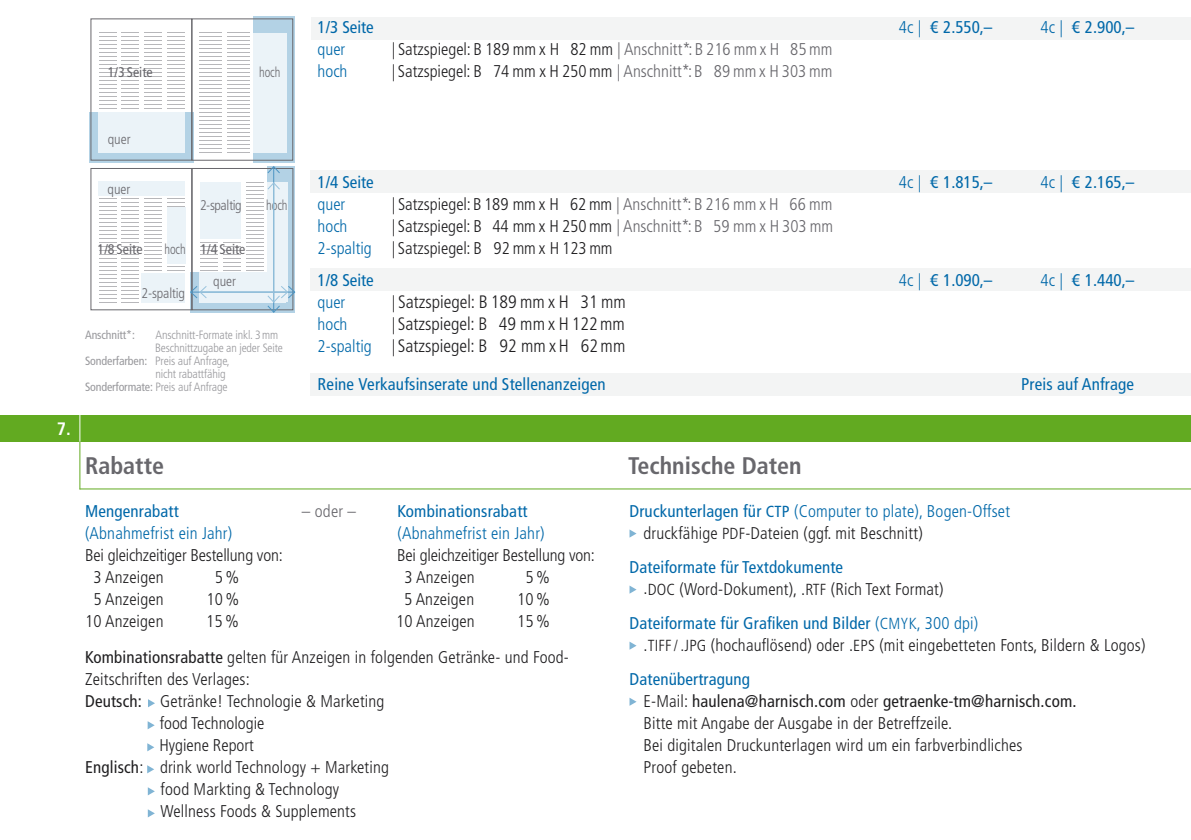
<style>
.page{position:relative;width:1191px;height:840px;background:#fff}
.page>*{position:absolute;margin:0;border:0;box-sizing:border-box;transform-origin:0 0}
.t1{font:700 condensed 24px "Frutiger LT Std";color:#68676c}
.t2{font:300 condensed 18px/22px "Frutiger LT Std";color:#1f1e20;text-align:right}
.t3{font:700 condensed 18px "Frutiger LT Std";color:#fff}
.t4{font:300 condensed 17px/22px "Frutiger LT Std";letter-spacing:.01em;color:#1f1e20}
.t5{font:condensed 17px "Frutiger LT Std";letter-spacing:.01em;color:#0068a9}
.t6{font:300 condensed 17px "Frutiger LT Std";letter-spacing:.01em;color:#0068a9}
.t7{font:300 condensed 17px "Frutiger LT Std";letter-spacing:-.01em;color:#1f1e20}
.t8{font:300 condensed 17px "Frutiger LT Std";color:#68676c}
.t9{font:condensed 14px "Frutiger LT Std";color:#68676c}
.t10{font:300 condensed 14px "Frutiger LT Std";letter-spacing:-.01em;color:#68676c}
.t11{font:300 condensed 14px "Frutiger LT Std";letter-spacing:-.01em;color:#68676c;scale:.87 1}
.t12{font:300 condensed 14px "Frutiger LT Std";letter-spacing:-.03em;color:#68676c}
.t13{font:300 condensed 12px "Frutiger LT Std";letter-spacing:-.01em;color:#98989c}
.t14{font:condensed 12px "Frutiger LT Std";letter-spacing:-.01em;color:#98989c}
.s1{color:#68676c}
.s2{font-weight:300}
.s3{font-weight:400}
.s4{color:#0068a9}
.s5{font-size:17px}
.s6{font-size:17px;color:#0068a9}
.s7{font-weight:400;color:#0068a9}
.s8{font-weight:400;font-size:16px;color:#0068a9}
.s9{font-size:16px}
.s10{font-size:16px;color:#0068a9}
</style>
<div class="page">
<svg style="left:99px;top:32px;width:86px;height:77px"></svg>
<svg style="left:89px;top:112px;width:105px;height:50px"></svg>
<svg style="left:253px;top:16px;width:42px;height:146px;background:#afccde"></svg>
<div style="left:253px;top:33px;width:34px;height:119px;background:#ebf3f8"></div>
<svg style="left:199px;top:32px;width:51px;height:121px"></svg>
<svg style="left:267px;top:166px;width:28px;height:146px"></svg>
<div style="left:99px;top:112px;width:86px;height:41px;background:#ebf3f8"></div>
<div style="left:192px;top:19px;width:101px;height:141px;border:1px solid #68676c"></div>
<div style="left:91px;top:168px;width:101px;height:142px;border:1px solid #68676c"></div>
<div style="left:91px;top:19px;width:101px;height:141px;border:1px solid #68676c"></div>
<hr style="left:79px;top:436px;width:1px;height:53px;background:#62aa21">
<hr style="left:80px;top:488px;width:1111px;height:1px;background:#62aa21">
<div style="left:0;top:415px;width:1191px;height:26px;background:#62aa21"></div>
<div style="left:312px;top:17px;width:879px;height:22px;background:#f3f4f4"></div>
<div style="left:311px;top:170px;width:880px;height:23px;background:#f3f4f4"></div>
<hr style="left:79px;top:407px;width:1px;height:34px;background:#fff">
<div style="left:311px;top:372px;width:880px;height:23px;background:#f3f4f4"></div>
<div style="left:311px;top:268px;width:880px;height:23px;background:#f3f4f4"></div>
<svg style="left:148px;top:699px;width:7px;height:8px"></svg>
<svg style="left:148px;top:721px;width:7px;height:8px"></svg>
<svg style="left:147px;top:743px;width:7px;height:8px"></svg>
<svg style="left:147px;top:765px;width:7px;height:8px"></svg>
<svg style="left:148px;top:787px;width:7px;height:8px"></svg>
<svg style="left:148px;top:809px;width:7px;height:8px"></svg>
<svg style="left:629px;top:529px;width:7px;height:8px"></svg>
<svg style="left:629px;top:585px;width:7px;height:8px"></svg>
<svg style="left:629px;top:641px;width:7px;height:8px"></svg>
<svg style="left:629px;top:697px;width:7px;height:8px"></svg>
<hr style="left:273px;top:166px;width:1px;height:146px;background:#4d95c3">
<svg style="left:267px;top:166px;width:13px;height:7px"></svg>
<svg style="left:99px;top:182px;width:196px;height:130px"></svg>
<div style="left:141px;top:273px;width:44px;height:29px;background:#ebf3f8"></div>
<div style="left:99px;top:181px;width:86px;height:15px;background:#ebf3f8"></div>
<div style="left:167px;top:207px;width:18px;height:57px;background:#ebf3f8"></div>
<p class="t9" style="left:108px;top:64px;width:46px">1/3 Seite</p>
<p class="t11" style="left:259px;top:65px;width:26px">hoch</p>
<p class="t5" style="left:317px;top:18px;width:58px">1/3 Seite</p>
<p class="t6" style="left:317px;top:40px;width:29px">quer</p>
<p class="t4" style="left:392px;top:39px;width:442px">| Satzspiegel: B 189 mm x H 82 mm <span class="s1">| Anschnitt*: B 216 mm x H 85 mm</span></p>
<p class="t6" style="left:317px;top:62px;width:31px">hoch</p>
<p class="t4" style="left:392px;top:61px;width:442px">| Satzspiegel: B 74 mm x H 250 mm <span class="s1">| Anschnitt*: B 89 mm x H 303 mm</span></p>
<p class="t5" style="left:898px;top:18px;width:95px"><span class="s2">4c |</span> € 2.550,–</p>
<p class="t5" style="left:1040px;top:18px;width:95px"><span class="s2">4c |</span> € 2.900,–</p>
<p class="t3" style="left:57px;top:418px;width:16px">7.</p>
<p class="t10" style="left:108px;top:131px;width:24px">quer</p>
<p class="t10" style="left:107px;top:181px;width:24px">quer</p>
<p class="t9" style="left:98px;top:240px;width:46px">1/8 Seite</p>
<p class="t11" style="left:164px;top:241px;width:26px">hoch</p>
<p class="t10" style="left:142px;top:285px;width:45px">2-spaltig</p>
<p class="t12" style="left:200px;top:197px;width:43px">2-spaltig</p>
<p class="t9" style="left:200px;top:240px;width:46px">1/4 Seite</p>
<p class="t10" style="left:213px;top:273px;width:24px">quer</p>
<p class="t11" style="left:266px;top:197px;width:26px">hoch</p>
<p class="t14" style="left:85px;top:327px;width:51px">Anschnitt*:</p>
<p class="t13" style="left:155px;top:327px;width:124px">Anschnitt-Formate inkl. 3mm</p>
<p class="t13" style="left:155px;top:340px;width:129px">Beschnittzugabe an jeder Seite</p>
<p class="t13" style="left:85px;top:353px;width:146px"><span class="s3">Sonderfarben:</span> Preis auf Anfrage,</p>
<p class="t13" style="left:155px;top:366px;width:72px">nicht rabattfähig</p>
<p class="t13" style="left:85px;top:379px;width:144px"><span class="s3">Sonderformate:</span> Preis auf Anfrage</p>
<p class="t5" style="left:317px;top:172px;width:58px">1/4 Seite</p>
<p class="t6" style="left:317px;top:194px;width:29px">quer</p>
<p class="t4" style="left:392px;top:193px;width:442px">| Satzspiegel: B 189 mm x H 62 mm <span class="s1">| Anschnitt*: B 216 mm x H 66 mm</span></p>
<p class="t6" style="left:317px;top:216px;width:31px">hoch</p>
<p class="t4" style="left:317px;top:215px;width:517px;text-indent:74px">| Satzspiegel: B 44 mm x H 250 mm <span class="s1">| Anschnitt*: B 59 mm x H 303 mm<br></span><span class="s4">2-spaltig</span> | Satzspiegel: B 92 mm x H 123 mm</p>
<p class="t5" style="left:317px;top:270px;width:58px">1/8 Seite</p>
<p class="t6" style="left:317px;top:292px;width:29px">quer</p>
<p class="t2" style="left:392px;top:291px;width:235px"><span class="s5">|</span> Satzspiegel: B 189 mm x H 31 mm</p>
<p class="t6" style="left:317px;top:314px;width:31px">hoch</p>
<p class="t2" style="left:317px;top:313px;width:309px"><span class="s5">|</span> Satzspiegel: B 49 mm x H 122 mm<br><span class="s6">2-spaltig</span> <span class="s5">|</span> Satzspiegel: B 92 mm x H 62 mm</p>
<p class="t5" style="left:898px;top:172px;width:95px"><span class="s2">4c |</span> € 1.815,–</p>
<p class="t5" style="left:898px;top:270px;width:95px"><span class="s2">4c |</span> € 1.090,–</p>
<p class="t5" style="left:1040px;top:172px;width:95px"><span class="s2">4c |</span> € 2.165,–</p>
<p class="t5" style="left:1040px;top:270px;width:95px"><span class="s2">4c |</span> € 1.440,–</p>
<p class="t5" style="left:318px;top:374px;width:289px">Reine Verkaufsinserate und Stellenanzeigen</p>
<p class="t5" style="left:1021px;top:374px;width:114px">Preis auf Anfrage</p>
<h1 class="t1" style="left:85px;top:451px;width:81px">Rabatte</h1>
<p class="t5" style="left:85px;top:501px;width:95px">Mengenrabatt</p>
<p class="t8" style="left:302px;top:501px;width:56px">– oder –</p>
<p class="t5" style="left:397px;top:501px;width:132px">Kombinationsrabatt</p>
<p class="t6" style="left:85px;top:523px;width:149px">(Abnahmefrist ein Jahr)</p>
<p class="t6" style="left:397px;top:523px;width:149px">(Abnahmefrist ein Jahr)</p>
<p class="t7" style="left:85px;top:545px;width:199px">Bei gleichzeitiger Bestellung von:</p>
<p class="t7" style="left:397px;top:545px;width:199px">Bei gleichzeitiger Bestellung von:</p>
<p class="t4" style="left:94px;top:566px;width:72px">3 Anzeigen</p>
<p class="t4" style="left:215px;top:566px;width:26px">5%</p>
<p class="t4" style="left:404px;top:566px;width:72px">3 Anzeigen</p>
<p class="t4" style="left:525px;top:566px;width:26px">5 %</p>
<p class="t4" style="left:94px;top:588px;width:72px">5 Anzeigen</p>
<p class="t4" style="left:206px;top:588px;width:34px">10%</p>
<p class="t4" style="left:404px;top:588px;width:72px">5 Anzeigen</p>
<p class="t4" style="left:517px;top:588px;width:34px">10 %</p>
<p class="t4" style="left:85px;top:610px;width:80px">10 Anzeigen</p>
<p class="t4" style="left:206px;top:610px;width:34px">15%</p>
<p class="t4" style="left:396px;top:610px;width:80px">10 Anzeigen</p>
<p class="t4" style="left:85px;top:603px;width:485px;line-height:36px;text-indent:432px">15 %<br><span class="s3">Kombinationsrabatte</span> gelten für Anzeigen in folgenden Getränke- und Food-</p>
<p class="t4" style="left:85px;top:668px;width:166px">Zeitschriften des Verlages:</p>
<p class="t4" style="left:85px;top:690px;width:301px"><span class="s3">Deutsch:</span> Getränke! Technologie &amp; Marketing</p>
<p class="t4" style="left:160px;top:712px;width:106px">food Technologie</p>
<p class="t4" style="left:159px;top:734px;width:96px">Hygiene Report</p>
<p class="t4" style="left:85px;top:756px;width:305px"><span class="s3">Englisch</span>: drink world Technology + Marketing</p>
<p class="t4" style="left:161px;top:778px;width:180px">food Markting &amp; Technology</p>
<p class="t4" style="left:160px;top:800px;width:197px">Wellness Foods &amp; Supplements</p>
<h1 class="t1" style="left:628px;top:451px;width:175px">Technische Daten</h1>
<p class="t4" style="left:643px;top:500px;width:368px;text-indent:-14px"><span class="s7">Druckunterlagen für</span> <span class="s8">CTP</span> <span class="s4">(Computer to plate), Bogen-Offset </span>druckfähige <span class="s9">PDF</span>-Dateien (ggf. mit Beschnitt)</p>
<p class="t4" style="left:643px;top:556px;width:301px;text-indent:-14px"><span class="s7">Dateiformate für Textdokumente<br></span>.<span class="s9">DOC</span> (Word-Dokument), .<span class="s9">RTF</span> (Rich Text Format)</p>
<p class="t4" style="left:643px;top:612px;width:503px;text-indent:-14px"><span class="s7">Dateiformate für Grafiken und Bilder</span> <span class="s4">(</span><span class="s10">CMYK</span><span class="s4">, 300 dpi)<br></span>.<span class="s9">TIFF / .JPG</span> (hochauflösend) oder .<span class="s9">EPS</span> (mit eingebetteten Fonts, Bildern &amp; Logos)</p>
<p class="t4" style="left:643px;top:668px;width:434px;text-indent:-14px"><span class="s7">Datenübertragung<br></span>E-Mail: <span class="s3">haulena@harnisch.com</span> oder <span class="s3">getraenke-tm@harnisch.com.<br></span>Bitte mit Angabe der Ausgabe in der Betreffzeile.<br>Bei digitalen Druckunterlagen wird um ein farbverbindliches<br>Proof gebeten.</p>
</div>
